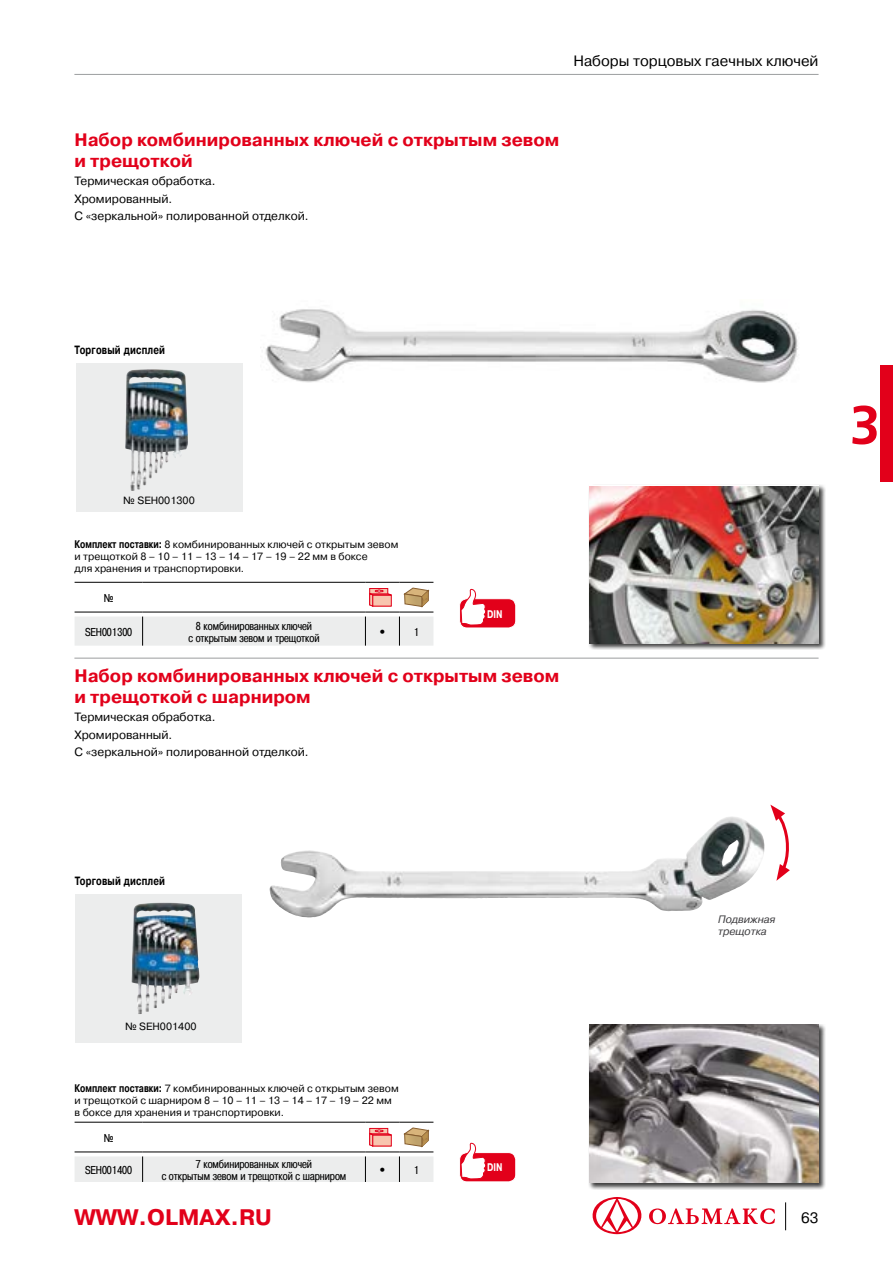
<style>
.page{position:relative;width:893px;height:1263px;background:#fff}
.page>*{position:absolute;margin:0;border:0;box-sizing:border-box;transform-origin:0 0}
.t1{font:700 54px "Frutiger CE";color:#e2001a}
.t2{font:700 22.5px "Pragmatica C";color:#e2001a}
.t3{font:700 18px/21px "Pragmatica C";color:#e2001a}
.t4{font:15px "Pragmatica C";color:#000}
.t5{font:12px/17.4px "Pragmatica C";color:#000}
.t6{font:11.4px/12px "Pragmatica Cond C";color:#000;text-align:center}
.t7{font:700 condensed 11.4px "Pragmatica";letter-spacing:.02em;color:#000}
.t8{font:11.4px "Symbol";color:#000}
.t9{font:10.5px/12px "Pragmatica C";color:#000}
.t10{font:italic 10.5px/12px "Pragmatica";color:#3e3d40}
.t11{font:700 condensed 10.5px "Pragmatica";color:#fff}
.s1{font-family:"Pragmatica";font-weight:700;font-stretch:condensed}
</style>
<div class="page">
<svg style="left:785px;top:1202px;width:1px;height:28px"></svg>
<hr style="left:74px;top:74px;width:745px;height:1px;background:#9c9e9f">
<svg style="left:592px;top:1197px;width:183px;height:37px"></svg>
<div style="left:880px;top:365px;width:13px;height:117px;background:#e2001a"></div>
<img style="left:269px;top:817px;width:461px;height:100px">
<img style="left:265px;top:309px;width:533px;height:74px">
<svg style="left:75px;top:582px;width:358px;height:64px"></svg>
<svg style="left:75px;top:1122px;width:358px;height:60px"></svg>
<svg style="left:76px;top:363px;width:166px;height:149px;background:#d3d7d9"></svg>
<svg style="left:75px;top:894px;width:166px;height:149px;background:#ccd1d4"></svg>
<img style="left:125px;top:369px;width:23px;height:66px">
<img style="left:135px;top:903px;width:28px;height:3px">
<svg style="left:770px;top:805px;width:20px;height:76px"></svg>
<div style="left:460px;top:599px;width:56px;height:29px;background:#e2001a;border-radius:7px"></div>
<div style="left:459px;top:598px;width:57px;height:30px;border:1px solid #fff;border-radius:7px"></div>
<svg style="left:460px;top:589px;width:27px;height:37px"></svg>
<div style="left:460px;top:1152px;width:56px;height:30px;background:#e2001a;border-radius:7px"></div>
<div style="left:459px;top:1152px;width:57px;height:30px;border:1px solid #fff;border-radius:7px"></div>
<svg style="left:460px;top:1142px;width:27px;height:38px"></svg>
<div style="left:588px;top:485px;width:237px;height:165px;background:#000;opacity:.75"></div>
<img style="left:589px;top:486px;width:230px;height:157px">
<div style="left:588px;top:1024px;width:237px;height:165px;background:#000;opacity:.75"></div>
<img style="left:589px;top:1025px;width:230px;height:158px">
<hr style="left:74px;top:658px;width:745px;height:1px;background:#9c9e9f">
<h3 class="t4" style="left:573px;top:53px;width:247px">Наборы торцовых гаечных ключей</h3>
<h3 class="t3" style="left:74px;top:129px;width:486px">Набор комбинированных ключей с открытым зевом и трещоткой</h3>
<p class="t5" style="left:74px;top:172px;width:236px">Термическая обработка.<br>Хромированный.<br>С «зеркальной» полированной отделкой.</p>
<p class="t7" style="left:75px;top:344px;width:92px">Торговый дисплей</p>
<p class="t9" style="left:123px;top:494px;width:73px">№ SEH001300</p>
<p class="t9" style="left:75px;top:538px;width:325px"><span class="s1">Комплект поставки:</span> 8 комбинированных ключей с открытым зевом и трещоткой 8 – 10 – 11 – 13 – 14 – 17 – 19 – 22 мм в боксе<br>для хранения и транспортировки.</p>
<p class="t6" style="left:104px;top:592px;width:11px">¹</p>
<p class="t6" style="left:85px;top:626px;width:49px">SEH001300</p>
<p class="t6" style="left:188px;top:620px;width:133px">8 комбинированных ключей<br>с открытым зевом и трещоткой</p>
<p class="t8" style="left:380px;top:624px;width:7px">•</p>
<p class="t6" style="left:414px;top:626px;width:7px">1</p>
<p class="t11" style="left:487px;top:608px;width:17px">DIN</p>
<h3 class="t3" style="left:74px;top:665px;width:486px">Набор комбинированных ключей с открытым зевом и трещоткой с шарниром</h3>
<p class="t5" style="left:74px;top:708px;width:236px">Термическая обработка.<br>Хромированный.<br>С «зеркальной» полированной отделкой.</p>
<h1 class="t1" style="left:850px;top:393px;width:32px">3</h1>
<p class="t7" style="left:75px;top:875px;width:92px">Торговый дисплей</p>
<p class="t9" style="left:125px;top:1021px;width:73px">№ SEH001400</p>
<p class="t9" style="left:75px;top:1082px;width:326px"><span class="s1">Комплект поставки:</span> 7 комбинированных ключей с открытым зевом и трещоткой с шарниром 8 – 10 – 11 – 13 – 14 – 17 – 19 – 22 мм в боксе для хранения и транспортировки.</p>
<p class="t6" style="left:104px;top:1132px;width:11px">¹</p>
<p class="t6" style="left:85px;top:1164px;width:49px">SEH001400</p>
<p class="t6" style="left:162px;top:1158px;width:186px">7 комбинированных ключей<br>с открытым зевом и трещоткой с шарниром</p>
<p class="t8" style="left:380px;top:1162px;width:7px">•</p>
<p class="t6" style="left:414px;top:1164px;width:7px">1</p>
<p class="t11" style="left:487px;top:1162px;width:17px">DIN</p>
<p class="t10" style="left:718px;top:913px;width:59px">Подвижная трещотка</p>
<h2 class="t2" style="left:74px;top:1205px;width:199px">WWW.OLMAX.RU</h2>
<h3 class="t4" style="left:801px;top:1209px;width:19px">63</h3>
</div>
